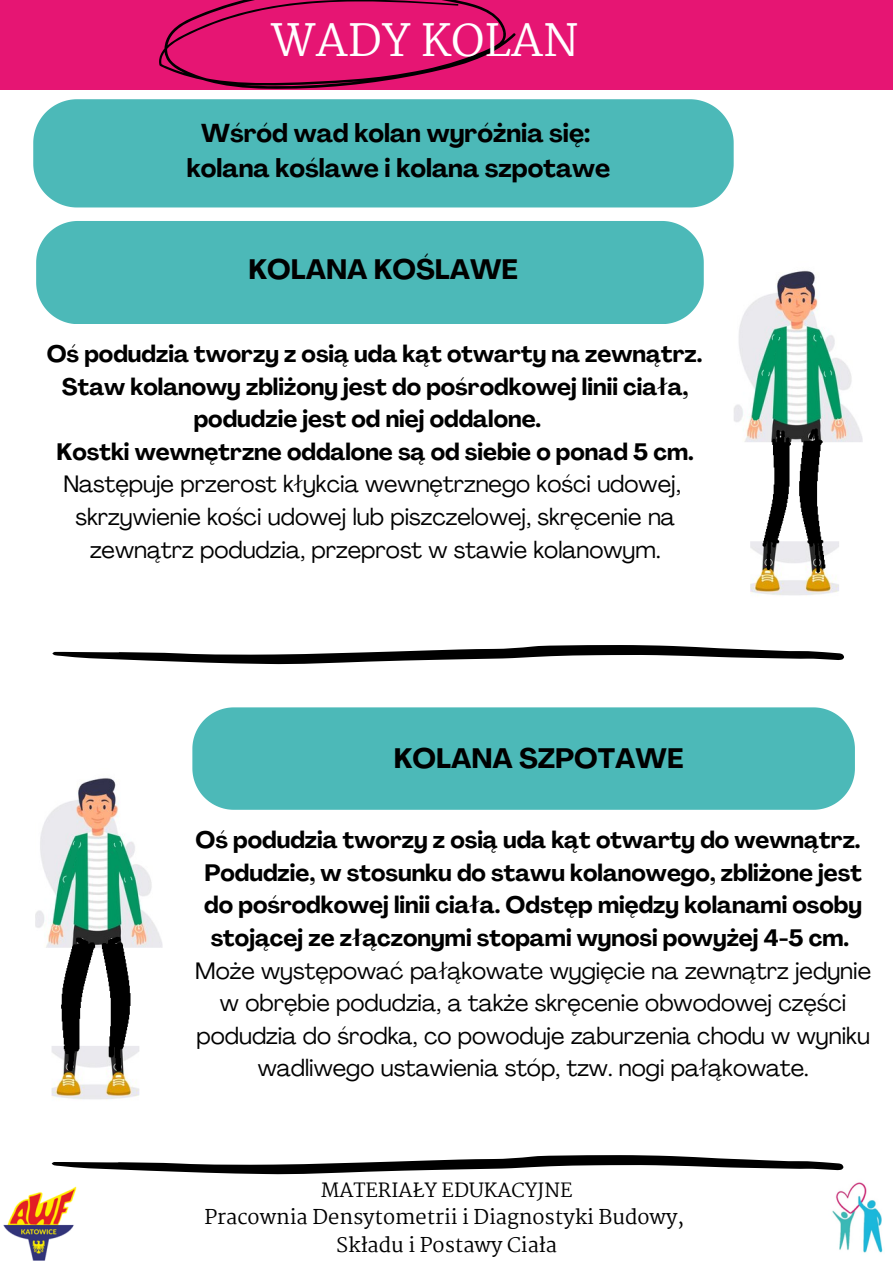
<style>
.page{position:relative;width:893px;height:1263px;background:#fff}
.page>*{position:absolute;margin:0;border:0;box-sizing:border-box;transform-origin:0 0}
.t1{font:43.8px "Martel";color:#fff}
.t2{font:700 27.75px "Agrandir";color:#000}
.t3{font:700 25.5px "Agrandir";color:#000}
.t4{font:700 23.48px/32.6px "Agrandir";color:#000}
.t5{font:23.48px/32.6px "Agrandir";color:#000;text-align:center}
.t6{font:20.02px "Martel";color:#000}
.t7{font:19.27px "Martel";color:#000}
</style>
<div class="page">
<img style="left:832px;top:1182px;width:51px;height:71px">
<svg style="left:52px;top:645px;width:792px;height:19px"></svg>
<img style="left:3px;top:1186px;width:74px;height:75px">
<div style="left:0;top:0;width:893px;height:89px;background:#e61573"></div>
<svg style="left:159px;top:0;width:357px;height:89px;background:#d11368"></svg>
<div style="left:36px;top:221px;width:668px;height:103px;background:#4cb9b8"></div>
<div style="left:33px;top:99px;width:700px;height:108px;background:#4cb9b8"></div>
<div style="left:192px;top:707px;width:663px;height:103px;background:#4cb9b8"></div>
<svg style="left:52px;top:1155px;width:791px;height:20px"></svg>
<img style="left:734px;top:270px;width:129px;height:326px">
<img style="left:35px;top:778px;width:128px;height:322px">
<p class="t1" style="left:271px;top:16px;width:309px">WADY KOLAN</p>
<p class="t3" style="left:201px;top:122px;width:391px">Wśród wad kolan wyróżnia się:</p>
<p class="t3" style="left:187px;top:158px;width:425px">kolana koślawe i kolana szpotawe</p>
<p class="t2" style="left:248px;top:258px;width:271px">KOLANA KOŚLAWE</p>
<p class="t4" style="left:47px;top:340px;width:657px">Oś podudzia tworzy z osią uda kąt otwarty na zewnątrz.</p>
<p class="t4" style="left:194px;top:372px;width:496px;text-indent:-132px">Staw kolanowy zbliżony jest do pośrodkowej linii ciała, podudzie jest od niej oddalone.</p>
<p class="t4" style="left:57px;top:438px;width:639px">Kostki wewnętrzne oddalone są od siebie o ponad 5 cm.</p>
<p class="t5" style="left:63px;top:470px;width:619px">Następuje przerost kłykcia wewnętrznego kości udowej,</p>
<p class="t5" style="left:76px;top:503px;width:601px">skrzywienie kości udowej lub piszczelowej, skręcenie na zewnątrz podudzia, przeprost w stawie kolanowym.</p>
<p class="t2" style="left:394px;top:747px;width:291px">KOLANA SZPOTAWE</p>
<p class="t4" style="left:195px;top:826px;width:666px">Oś podudzia tworzy z osią uda kąt otwarty do wewnątrz.</p>
<p class="t4" style="left:204px;top:858px;width:659px;text-align:justify">Podudzie, w stosunku do stawu kolanowego, zbliżone jest do pośrodkowej linii ciała. Odstęp między kolanami osoby stojącej ze złączonymi stopami wynosi powyżej 4-5 cm.</p>
<p class="t5" style="left:195px;top:956px;width:677px">Może występować pałąkowate wygięcie na zewnątrz jedynie w obrębie podudzia, a także skręcenie obwodowej części podudzia do środka, co powoduje zaburzenia chodu w wyniku wadliwego ustawienia stóp, tzw. nogi pałąkowate.</p>
<p class="t7" style="left:321px;top:1179px;width:253px">MATERIAŁY EDUKACYJNE</p>
<p class="t6" style="left:204px;top:1205px;width:481px">Pracownia Densytometrii i Diagnostyki Budowy,</p>
<p class="t6" style="left:336px;top:1233px;width:222px">Składu i Postawy Ciała</p>
</div>
